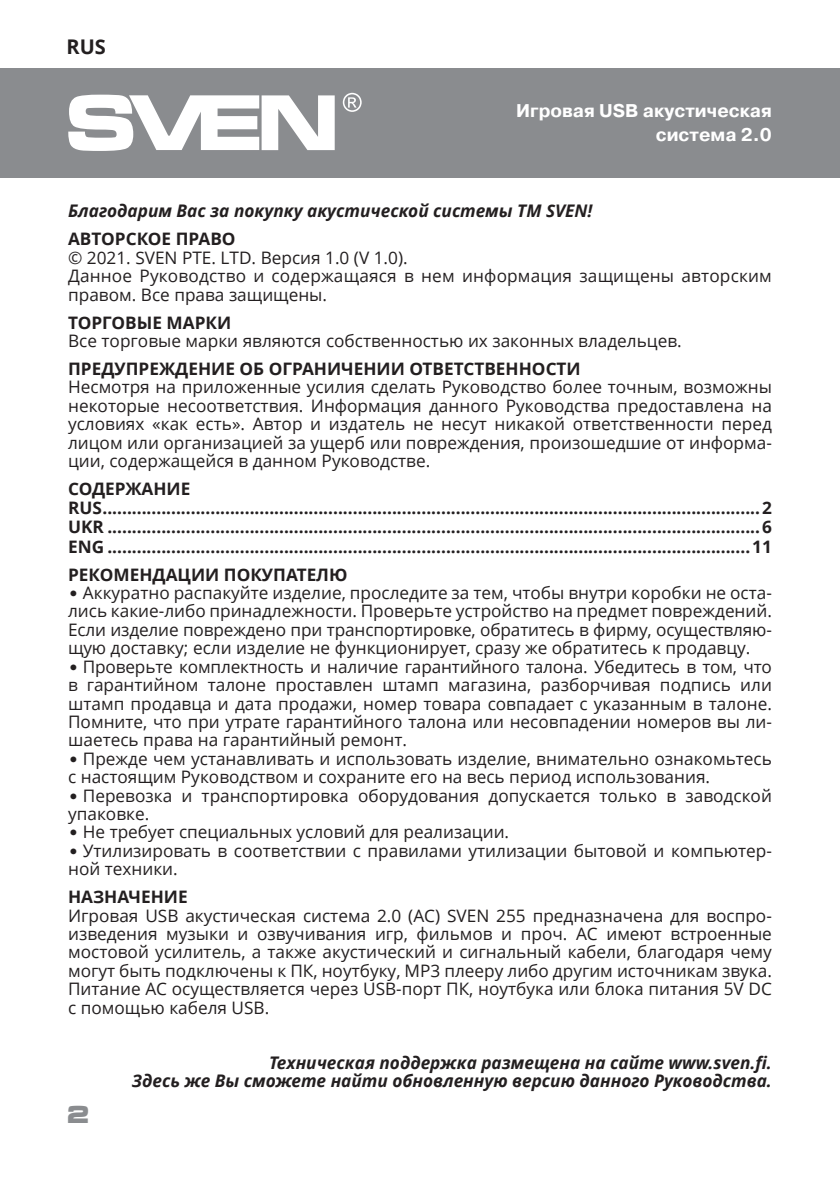
<style>
.page{position:relative;width:840px;height:1191px;background:#fff}
.page>*{position:absolute;margin:0;border:0;box-sizing:border-box;transform-origin:0 0}
.t1{font:700 24px "Micra";color:#8a8c8f}
.t2{font:700 20.4px "Open Sans";color:#231f20}
.t3{font:700 18.4px/24px "Pragmatica";color:#fff;text-align:right}
.t4{font:17.2px/18.4px "Open Sans";color:#231f20}
.t5{font:700 17.2px/19.2px "Open Sans";color:#231f20}
.t6{font:italic 700 17.2px/18.4px "Open Sans";color:#231f20;text-align:right}
.s1{font-family:"Pragmatica";font-weight:700;font-size:16px}
</style>
<div class="page">
<div style="left:0;top:68px;width:839px;height:109px;background:#8a8c8f"></div>
<svg style="left:68px;top:95px;width:266px;height:56px"></svg>
<svg style="left:342px;top:93px;width:19px;height:19px"></svg>
<p class="t2" style="left:66px;top:32px;width:41px">RUS</p>
<p class="t3" style="left:516px;top:99px;width:257px">Игровая USB акустическая система 2.0</p>
<p class="t6" style="left:68px;top:201px;width:525px">Благодарим Вас за покупку акустической системы ТМ SVEN!</p>
<p class="t5" style="left:68px;top:229px;width:169px">АВТОРСКОЕ ПРАВО</p>
<p class="t4" style="left:68px;top:248px;width:705px">© 2021. SVEN PTE. LTD. Версия 1.0 (V 1.0).<br>Данное Руководство и содержащаяся в нем информация защищены авторским правом. Все права защищены.</p>
<p class="t5" style="left:68px;top:312px;width:164px">ТОРГОВЫЕ МАРКИ</p>
<p class="t4" style="left:68px;top:331px;width:615px">Все торговые марки являются собственностью их законных владельцев.</p>
<p class="t5" style="left:68px;top:359px;width:514px">ПРЕДУПРЕЖДЕНИЕ ОБ ОГРАНИЧЕНИИ ОТВЕТСТВЕННОСТИ</p>
<p class="t4" style="left:68px;top:377px;width:705px;text-align:justify">Несмотря на приложенные усилия сделать Руководство более точным, возможны некоторые несоответствия. Информация данного Руководства предоставлена на условиях «как есть». Автор и издатель не несут никакой ответственности перед лицом или организацией за ущерб или повреждения, произошедшие от информа&shy;ции, содержащейся в данном Руководстве.</p>
<p class="t5" style="left:68px;top:479px;width:704px">СОДЕРЖАНИЕ RUS......................................................................................................................................2<br>UKR .....................................................................................................................................6<br>ENG ...................................................................................................................................11</p>
<p class="t5" style="left:68px;top:564px;width:281px">РЕКОМЕНДАЦИИ ПОКУПАТЕЛЮ</p>
<p class="t4" style="left:68px;top:583px;width:705px;text-align:justify"><span class="s1">•</span> Аккуратно распакуйте изделие, проследите за тем, чтобы внутри коробки не оста&shy;лись какие-либо принадлежности. Проверьте устройство на предмет повреждений.<br>Если изделие повреждено при транспортировке, обратитесь в фирму, осуществляю&shy;щую доставку; если изделие не функционирует, сразу же обратитесь к продавцу.</p>
<p class="t4" style="left:68px;top:657px;width:705px;text-align:justify"><span class="s1">•</span> Проверьте комплектность и наличие гарантийного талона. Убедитесь в том, что в гарантийном талоне проставлен штамп магазина, разборчивая подпись или штамп продавца и дата продажи, номер товара совпадает с указанным в талоне.<br>Помните, что при утрате гарантийного талона или несовпадении номеров вы ли&shy;шаетесь права на гарантийный ремонт.</p>
<p class="t4" style="left:68px;top:749px;width:705px"><span class="s1">•</span> Прежде чем устанавливать и использовать изделие, внимательно ознакомьтесь с настоящим Руководством и сохраните его на весь период использования.</p>
<p class="t4" style="left:68px;top:785px;width:705px"><span class="s1">•</span> Перевозка и транспортировка оборудования допускается только в заводской упаковке.</p>
<p class="t4" style="left:68px;top:822px;width:442px"><span class="s1">•</span> Не требует специальных условий для реализации.</p>
<p class="t4" style="left:68px;top:841px;width:704px"><span class="s1">•</span> Утилизировать в соответствии с правилами утилизации бытовой и компьютер&shy;ной техники.</p>
<p class="t5" style="left:68px;top:887px;width:121px">НАЗНАЧЕНИЕ</p>
<p class="t4" style="left:68px;top:905px;width:705px;text-align:justify">Игровая USB акустическая система 2.0 (АС) SVEN 255 предназначена для воспро&shy;изведения музыки и озвучивания игр, фильмов и проч. АС имеют встроенные мостовой усилитель, а также акустический и сигнальный кабели, благодаря чему могут быть подключены к ПК, ноутбуку, МР3 плееру либо другим источникам звука.<br>Питание АС осуществляется через USB-порт ПК, ноутбука или блока питания 5V DC с помощью кабеля USB.</p>
<p class="t6" style="left:132px;top:1053px;width:641px">Техническая поддержка размещена на сайте www.sven.fi.<br>Здесь же Вы сможете найти обновленную версию данного Руководства.</p>
<h1 class="t1" style="left:66px;top:1101px;width:26px">2</h1>
</div>
